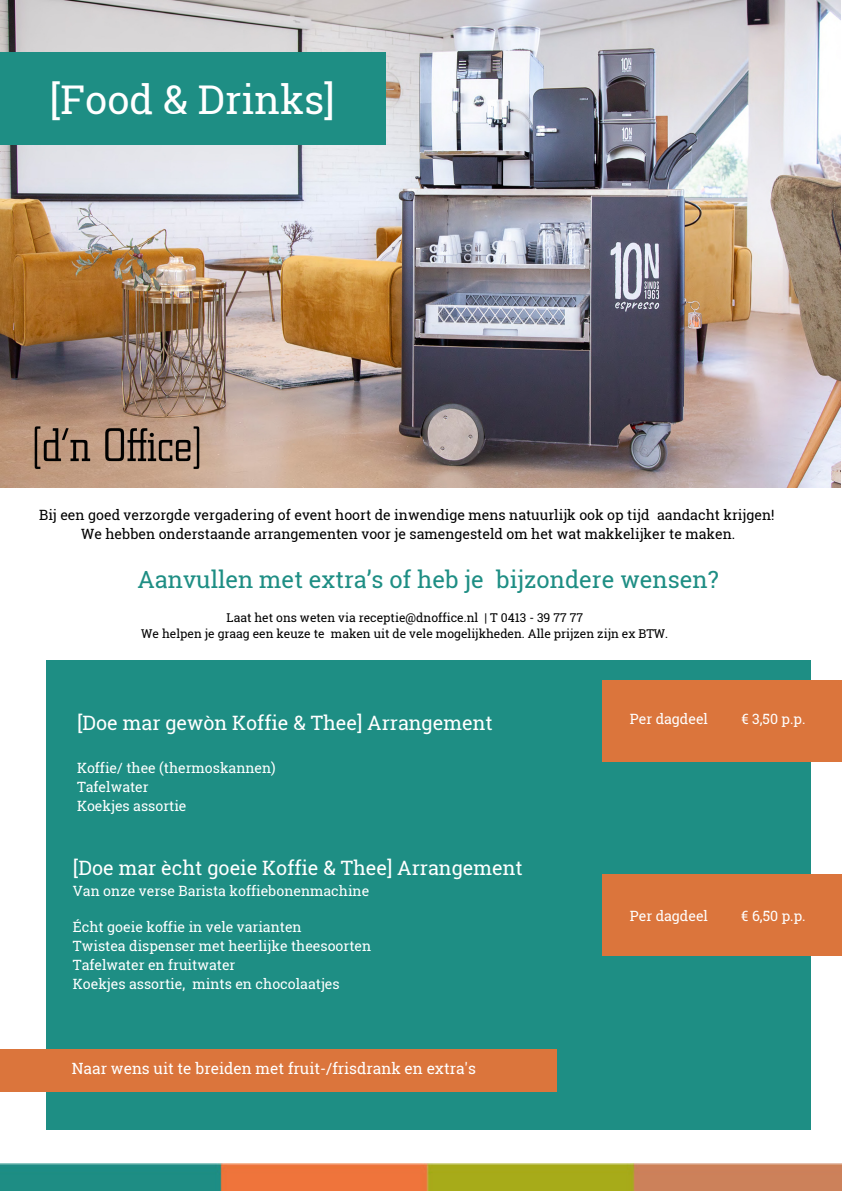
<style>
.page{position:relative;width:842px;height:1191px;background:#fff}
.page>*{position:absolute;margin:0;border:0;box-sizing:border-box;transform-origin:0 0}
.t1{font:39.6px "Roboto Slab";color:#fff}
.t2{font:23.7px "Roboto Slab";color:#1e8e84}
.t3{font:19.8px "Roboto Slab";color:#fff}
.t4{font:15.5px "Roboto Slab";color:#fff}
.t5{font:14.1px/19.1px "Roboto Slab";color:#fff}
.t6{font:14.1px "Roboto Slab";color:#000}
.t7{font:12.1px "Roboto Slab";color:#000}
</style>
<div class="page">
<div style="left:46px;top:660px;width:764px;height:232px;background:#1e8e84"></div>
<img style="left:0;top:1163px;width:842px;height:27px">
<div style="left:603px;top:679px;width:239px;height:82px;background:#db753c"></div>
<img style="left:0;top:0;width:840px;height:487px">
<div style="left:0;top:53px;width:386px;height:92px;background:#1e8e84"></div>
<img style="left:31px;top:425px;width:173px;height:44px">
<div style="left:46px;top:892px;width:764px;height:237px;background:#1e8e84"></div>
<div style="left:603px;top:874px;width:239px;height:82px;background:#db753c"></div>
<div style="left:0;top:1049px;width:557px;height:42px;background:#db753c"></div>
<p class="t1" style="left:50px;top:72px;width:287px">[Food &amp; Drinks]</p>
<p class="t6" style="left:39px;top:505px;width:737px">Bij een goed verzorgde vergadering of event hoort de inwendige mens natuurlijk ook op tijd aandacht krijgen!</p>
<p class="t6" style="left:81px;top:524px;width:655px">We hebben onderstaande arrangementen voor je samengesteld om het wat makkelijker te maken.</p>
<p class="t2" style="left:138px;top:563px;width:583px">Aanvullen met extra’s of heb je bijzondere wensen?</p>
<p class="t7" style="left:227px;top:609px;width:358px">Laat het ons weten via receptie@dnoffice.nl | T 0413 - 39 77 77</p>
<p class="t7" style="left:141px;top:625px;width:528px">We helpen je graag een keuze te maken uit de vele mogelijkheden. Alle prijzen zijn ex BTW.</p>
<p class="t3" style="left:77px;top:709px;width:417px">[Doe mar gewòn Koffie &amp; Thee] Arrangement</p>
<p class="t5" style="left:77px;top:757px;width:200px">Koffie/ thee (thermoskannen)<br>Tafelwater<br>Koekjes assortie</p>
<p class="t3" style="left:73px;top:853px;width:451px">[Doe mar ècht goeie Koffie &amp; Thee] Arrangement</p>
<p class="t5" style="left:73px;top:880px;width:298px">Van onze verse Barista koffiebonenmachine</p>
<p class="t5" style="left:73px;top:916px;width:300px">Écht goeie koffie in vele varianten<br>Twistea dispenser met heerlijke theesoorten Tafelwater en fruitwater<br>Koekjes assortie, mints en chocolaatjes</p>
<p class="t4" style="left:72px;top:1057px;width:406px">Naar wens uit te breiden met fruit-/frisdrank en extra's</p>
<p class="t5" style="left:630px;top:709px;width:80px">Per dagdeel</p>
<p class="t5" style="left:741px;top:709px;width:66px">€ 3,50 p.p.</p>
<p class="t5" style="left:630px;top:905px;width:80px">Per dagdeel</p>
<p class="t5" style="left:741px;top:905px;width:66px">€ 6,50 p.p.</p>
</div>
